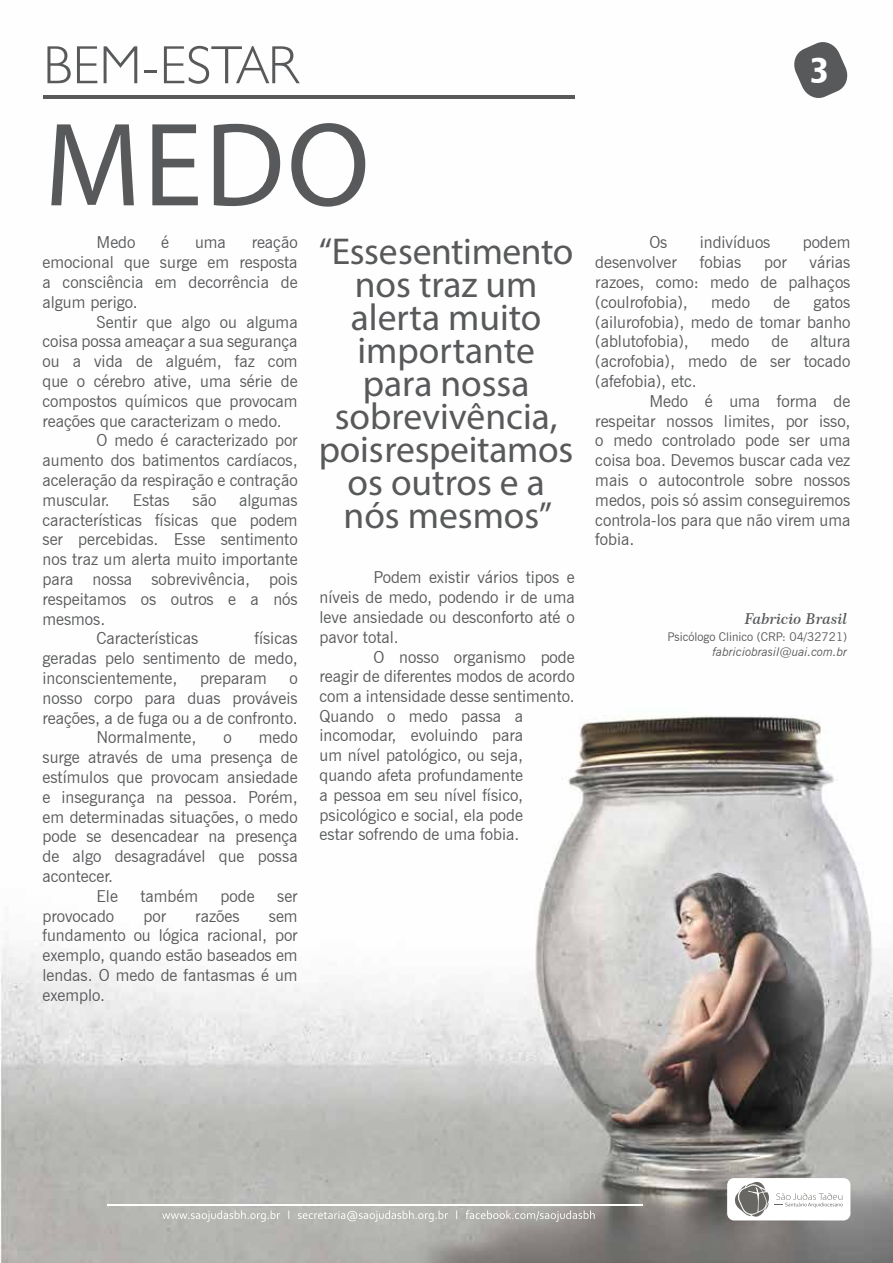
<style>
.page{position:relative;width:893px;height:1263px;background:#fff}
.page>*{position:absolute;margin:0;border:0;box-sizing:border-box;transform-origin:0 0}
.t1{font:120px "Myriad Pro";color:#58595b}
.t2{font:300 54px "Humanist 521 BT";color:#58595b}
.t3{font:37.5px/33px "Myriad Pro";color:#58595b;text-align:center}
.t4{font:36px "Humanist 777 BT Black Condensed B";color:#fff}
.t5{font:16.5px/19.8px "News Gothic BT";color:#58595b;text-align:justify}
.t6{font:15px "Century 751 BT Semi Bold Italic B";color:#58595b}
.t7{font:12px "News Gothic BT";color:#58595b}
.t8{font:italic 12px "News Gothic BT";color:#58595b}
</style>
<div class="page">
<img style="left:0;top:95px;width:893px;height:1168px">
<div style="left:727px;top:1178px;width:123px;height:42px;background:#fff;border-radius:7px"></div>
<svg style="left:734px;top:1181px;width:109px;height:36px"></svg>
<svg style="left:162px;top:1210px;width:433px;height:12px;background:#bdbdb9"></svg>
<hr style="left:108px;top:1204px;width:535px;height:2px;background:#fff">
<svg style="left:792px;top:42px;width:58px;height:58px"></svg>
<hr style="left:43px;top:96px;width:532px;height:3px;background:#58595b">
<h2 class="t2" style="left:43px;top:32px;width:257px">BEM-ESTAR</h2>
<h3 class="t4" style="left:810px;top:47px;width:20px">3</h3>
<h1 class="t1" style="left:44px;top:91px;width:327px">MEDO</h1>
<p class="t5" style="left:97px;top:232px;width:40px">Medo</p>
<p class="t5" style="left:161px;top:232px;width:9px">é</p>
<p class="t5" style="left:195px;top:232px;width:32px">uma</p>
<p class="t5" style="left:649px;top:232px;width:20px">Os</p>
<p class="t5" style="left:700px;top:232px;width:72px">indivíduos</p>
<p class="t5" style="left:803px;top:232px;width:49px">podem</p>
<p class="t5" style="left:595px;top:252px;width:83px">desenvolver</p>
<p class="t5" style="left:700px;top:252px;width:43px">fobias</p>
<p class="t5" style="left:764px;top:252px;width:24px">por</p>
<p class="t5" style="left:43px;top:232px;width:257px;text-indent:209px">reação emocional que surge em resposta a consciência em decorrência de algum perigo.</p>
<p class="t5" style="left:97px;top:312px;width:203px">Sentir que algo ou alguma</p>
<p class="t5" style="left:43px;top:331px;width:257px">coisa possa ameaçar a sua segurança</p>
<p class="t5" style="left:43px;top:351px;width:257px">ou a vida de alguém, faz com</p>
<p class="t5" style="left:43px;top:371px;width:257px">que o cérebro ative, uma série de</p>
<p class="t5" style="left:43px;top:391px;width:257px">compostos químicos que provocam</p>
<p class="t5" style="left:43px;top:411px;width:241px">reações que caracterizam o medo.</p>
<p class="t5" style="left:97px;top:430px;width:203px">O medo é caracterizado por</p>
<p class="t5" style="left:43px;top:450px;width:257px">aumento dos batimentos cardíacos,</p>
<p class="t5" style="left:43px;top:470px;width:257px">aceleração da respiração e contração</p>
<p class="t5" style="left:43px;top:490px;width:69px">muscular.</p>
<p class="t5" style="left:133px;top:490px;width:39px">Estas</p>
<p class="t5" style="left:193px;top:490px;width:25px">são</p>
<p class="t5" style="left:239px;top:490px;width:60px">algumas</p>
<p class="t5" style="left:43px;top:510px;width:257px">características físicas que podem</p>
<p class="t5" style="left:43px;top:529px;width:257px">ser percebidas. Esse sentimento</p>
<p class="t5" style="left:43px;top:549px;width:257px">nos traz um alerta muito importante</p>
<p class="t5" style="left:43px;top:569px;width:257px">para nossa sobrevivência, pois</p>
<p class="t5" style="left:43px;top:589px;width:257px">respeitamos os outros e a nós</p>
<p class="t5" style="left:43px;top:609px;width:64px">mesmos.</p>
<p class="t5" style="left:97px;top:628px;width:103px">Características</p>
<h3 class="t3" style="left:319px;top:234px;width:256px">“Esse sentimento nos traz um alerta muito importante para nossa sobrevivência, pois respeitamos os outros e a nós mesmos”</h3>
<p class="t5" style="left:595px;top:252px;width:257px;text-indent:214px">várias razoes, como: medo de palhaços (coulrofobia),</p>
<p class="t5" style="left:711px;top:292px;width:40px">medo</p>
<p class="t5" style="left:773px;top:292px;width:18px">de</p>
<p class="t5" style="left:595px;top:292px;width:257px;text-indent:218px">gatos (ailurofobia), medo de tomar banho (ablutofobia),</p>
<p class="t5" style="left:595px;top:331px;width:257px;text-indent:215px">altura (acrofobia), medo de ser tocado (afefobia), etc.</p>
<p class="t5" style="left:595px;top:391px;width:257px;text-indent:54px">Medo é uma forma de respeitar nossos limites, por isso, o medo controlado pode ser uma coisa boa. Devemos buscar cada vez mais o autocontrole sobre nossos medos, pois só assim conseguiremos controla-los para que não virem uma fobia.</p>
<p class="t5" style="left:711px;top:331px;width:40px">medo</p>
<p class="t5" style="left:772px;top:331px;width:18px">de</p>
<p class="t5" style="left:320px;top:567px;width:257px;text-indent:54px">Podem existir vários tipos e níveis de medo, podendo ir de uma leve ansiedade ou desconforto até o pavor total.</p>
<p class="t5" style="left:320px;top:647px;width:257px;text-indent:54px">O nosso organismo pode reagir de diferentes modos de acordo com a intensidade desse sentimento.</p>
<p class="t6" style="left:745px;top:610px;width:104px">Fabricio Brasil</p>
<p class="t7" style="left:668px;top:630px;width:181px">Psicólogo Clinico (CRP: 04/32721)</p>
<p class="t8" style="left:712px;top:644px;width:136px">fabriciobrasil@uai.com.br</p>
<p class="t5" style="left:43px;top:628px;width:257px;text-indent:212px">físicas geradas pelo sentimento de medo, inconscientemente,</p>
<p class="t5" style="left:200px;top:668px;width:68px">preparam</p>
<p class="t5" style="left:289px;top:668px;width:10px">o</p>
<p class="t5" style="left:43px;top:688px;width:257px">nosso corpo para duas prováveis</p>
<p class="t5" style="left:43px;top:708px;width:257px">reações, a de fuga ou a de confronto.</p>
<p class="t5" style="left:97px;top:727px;width:101px">Normalmente,</p>
<p class="t5" style="left:224px;top:727px;width:10px">o</p>
<p class="t5" style="left:259px;top:727px;width:40px">medo</p>
<p class="t5" style="left:43px;top:747px;width:257px">surge através de uma presença de</p>
<p class="t5" style="left:43px;top:767px;width:257px">estímulos que provocam ansiedade</p>
<p class="t5" style="left:43px;top:787px;width:257px">e insegurança na pessoa. Porém,</p>
<p class="t5" style="left:43px;top:807px;width:257px">em determinadas situações, o medo</p>
<p class="t5" style="left:43px;top:826px;width:257px">pode se desencadear na presença</p>
<p class="t5" style="left:43px;top:846px;width:257px">de algo desagradável que possa</p>
<p class="t5" style="left:43px;top:866px;width:72px">acontecer.</p>
<p class="t5" style="left:97px;top:886px;width:23px">Ele</p>
<p class="t5" style="left:141px;top:886px;width:59px">também</p>
<p class="t5" style="left:221px;top:886px;width:36px">pode</p>
<p class="t5" style="left:277px;top:886px;width:22px">ser</p>
<p class="t5" style="left:43px;top:906px;width:73px">provocado</p>
<p class="t5" style="left:143px;top:906px;width:24px">por</p>
<p class="t5" style="left:195px;top:906px;width:46px">razões</p>
<p class="t5" style="left:320px;top:706px;width:205px">Quando o medo passa a incomodar, evoluindo para um nível patológico, ou seja, quando afeta profundamente a pessoa em seu nível físico, psicológico e social, ela pode estar sofrendo de uma fobia.</p>
<p class="t5" style="left:43px;top:906px;width:257px;text-indent:226px">sem fundamento ou lógica racional, por exemplo, quando estão baseados em lendas. O medo de fantasmas é um exemplo.</p>
</div>
